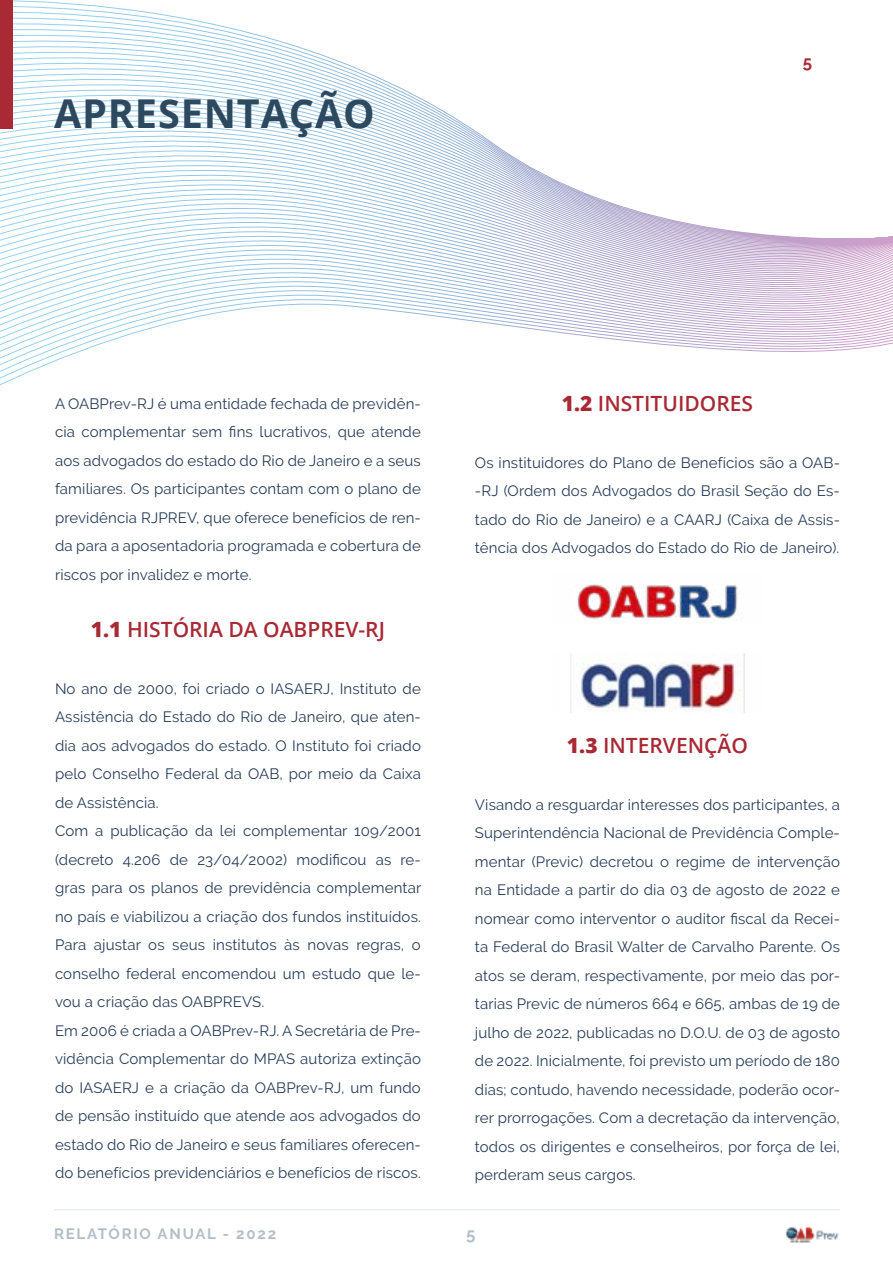
<style>
.page{position:relative;width:893px;height:1263px;background:#fff}
.page>*{position:absolute;margin:0;border:0;box-sizing:border-box;transform-origin:0 0}
.t1{font:700 39.75px "Open Sans";letter-spacing:.02em;color:#2c495f}
.t2{font:600 21px "Open Sans";color:#a92934}
.t3{font:700 16.8px "Raleway";color:#a92934}
.t4{font:700 16.8px "Raleway";color:#b4bfc9}
.t5{font:15px/28.5px "Raleway";letter-spacing:.01em;color:#273d58;text-align:justify}
.t6{font:700 15px "Raleway";letter-spacing:.12em;color:#b3bec9}
.s1{font-weight:800}
</style>
<div class="page">
<hr style="left:54px;top:1209px;width:786px;height:1px;background:#cedae6">
<img style="left:786px;top:1227px;width:53px;height:16px">
<img style="left:570px;top:653px;width:175px;height:60px">
<img style="left:577px;top:584px;width:161px;height:35px">
<svg style="left:0;top:0;width:893px;height:386px"></svg>
<div style="left:0;top:0;width:13px;height:128px;background:#a92934"></div>
<h1 class="t1" style="left:54px;top:86px;width:322px">APRESENTAÇÃO</h1>
<p class="t3" style="left:803px;top:52px;width:11px">5</p>
<p class="t5" style="left:55px;top:389px;width:367px">A OABPrev-RJ é uma entidade fechada de previdên&shy;cia complementar sem fins lucrativos, que atende aos advogados do estado do Rio de Janeiro e a seus familiares. Os participantes contam com o plano de previdência RJPREV, que oferece benefícios de ren&shy;da para a aposentadoria programada e cobertura de riscos por invalidez e morte.</p>
<h2 class="t2" style="left:91px;top:615px;width:296px"><span class="s1">1.1</span> HISTÓRIA DA OABPREV-RJ</h2>
<p class="t5" style="left:55px;top:674px;width:368px;text-align:left">No ano de 2000, foi criado o IASAERJ, Instituto de Assistência do Estado do Rio de Janeiro, que aten&shy;dia aos advogados do estado. O Instituto foi criado pelo Conselho Federal da OAB, por meio da Caixa de Assistência.<br>Com a publicação da lei complementar 109/2001 (decreto 4.206 de 23/04/2002) modificou as re&shy;gras para os planos de previdência complementar no país e viabilizou a criação dos fundos instituídos.<br>Para ajustar os seus institutos às novas regras, o conselho federal encomendou um estudo que le&shy;vou a criação das OABPREVS.<br>Em 2006 é criada a OABPrev-RJ. A Secretária de Pre&shy;vidência Complementar do MPAS autoriza extinção do IASAERJ e a criação da OABPrev-RJ, um fundo de pensão instituído que atende aos advogados do estado do Rio de Janeiro e seus familiares oferecen&shy;do benefícios previdenciários e benefícios de riscos.</p>
<p class="t6" style="left:54px;top:1225px;width:224px">RELATÓRIO ANUAL - 2022</p>
<h2 class="t2" style="left:562px;top:389px;width:193px"><span class="s1">1.2</span> INSTITUIDORES</h2>
<p class="t5" style="left:475px;top:448px;width:367px">Os instituidores do Plano de Benefícios são a OAB--RJ (Ordem dos Advogados do Brasil Seção do Es&shy;tado do Rio de Janeiro) e a CAARJ (Caixa de Assis&shy;tência dos Advogados do Estado do Rio de Janeiro).</p>
<h2 class="t2" style="left:567px;top:731px;width:182px"><span class="s1">1.3</span> INTERVENÇÃO</h2>
<p class="t5" style="left:475px;top:790px;width:367px">Visando a resguardar interesses dos participantes, a Superintendência Nacional de Previdência Comple&shy;mentar (Previc) decretou o regime de intervenção na Entidade a partir do dia 03 de agosto de 2022 e nomear como interventor o auditor fiscal da Recei&shy;ta Federal do Brasil Walter de Carvalho Parente. Os atos se deram, respectivamente, por meio das por&shy;tarias Previc de números 664 e 665, ambas de 19 de julho de 2022, publicadas no D.O.U. de 03 de agosto de 2022. Inicialmente, foi previsto um período de 180 dias; contudo, havendo necessidade, poderão ocor&shy;rer prorrogações. Com a decretação da intervenção, todos os dirigentes e conselheiros, por força de lei, perderam seus cargos.</p>
<p class="t4" style="left:466px;top:1224px;width:11px">5</p>
</div>
